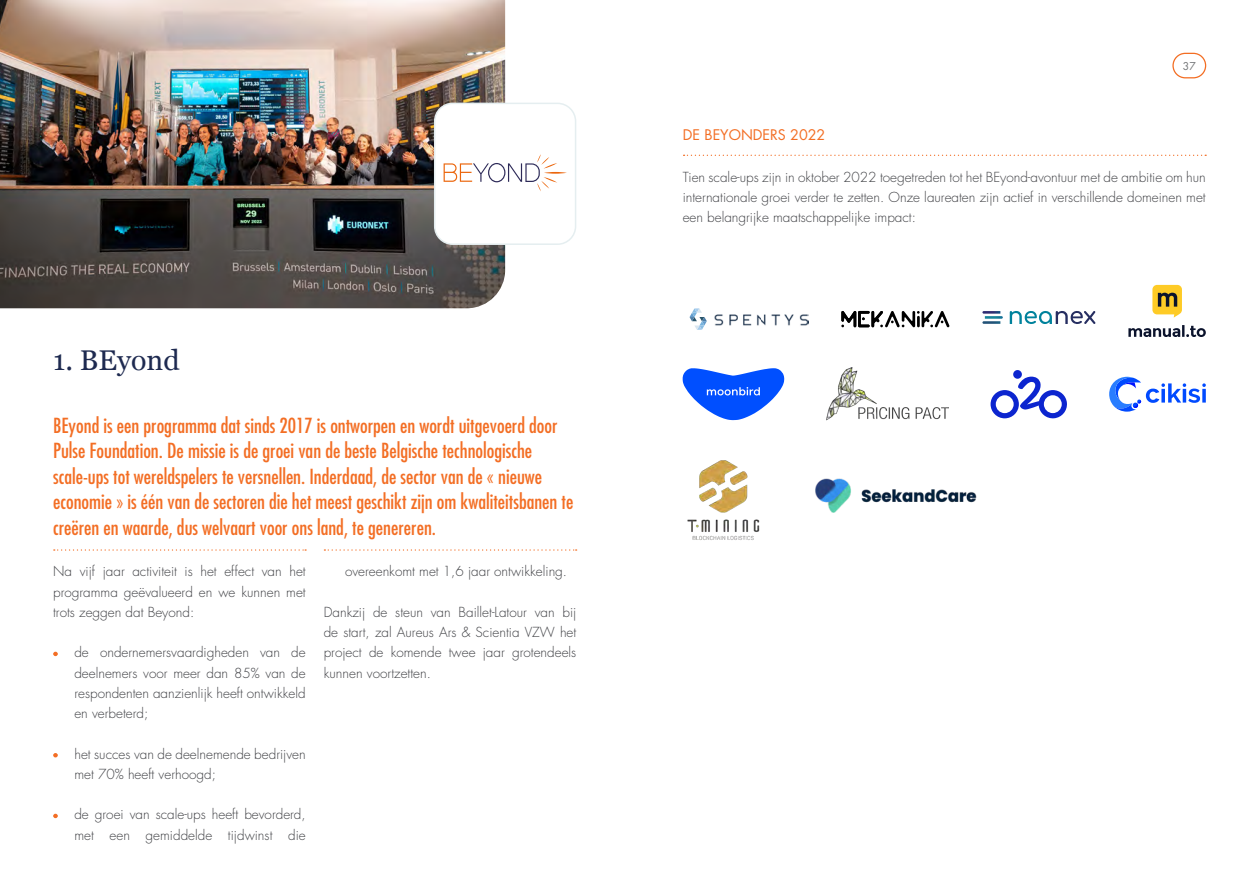
<style>
.page{position:relative;width:1259px;height:893px;background:#fff}
.page>*{position:absolute;margin:0;border:0;box-sizing:border-box;transform-origin:0 0}
.Sous-Titre_2{font:28.5px "Georgia";color:#1e2a50}
.Sous-Titre_1{font:condensed 20.25px/25.5px "Futura Std";color:#f36e24}
.t1{font:14.25px "Futura Std";color:#f36e24}
.Texte{font:300 13.5px/20.2px "Futura Std";color:#404145;text-align:justify}
.t2{font:10.5px "Futura Std";color:#747678}
</style>
<div class="page">
<div style="left:1172px;top:53px;width:34px;height:25px;border:1px solid #f36e24;border-radius:12px"></div>
<img style="left:0;top:0;width:505px;height:308px">
<svg style="left:54px;top:549px;width:252px;height:2px"></svg>
<svg style="left:324px;top:549px;width:253px;height:2px"></svg>
<svg style="left:53px;top:652px;width:5px;height:4px"></svg>
<svg style="left:53px;top:753px;width:5px;height:4px"></svg>
<svg style="left:53px;top:814px;width:5px;height:4px"></svg>
<div style="left:435px;top:103px;width:140px;height:141px;background:#fff;border-radius:18px"></div>
<div style="left:434px;top:103px;width:142px;height:142px;border:2px solid #e5eef0;border-radius:18px"></div>
<svg style="left:443px;top:154px;width:124px;height:37px"></svg>
<svg style="left:990px;top:376px;width:77px;height:43px"></svg>
<div style="left:1013px;top:370px;width:9px;height:9px;background:#0c25cf;border-radius:4px"></div>
<svg style="left:1128px;top:325px;width:77px;height:12px"></svg>
<svg style="left:1152px;top:285px;width:30px;height:33px"></svg>
<svg style="left:841px;top:311px;width:108px;height:16px"></svg>
<img style="left:715px;top:314px;width:93px;height:12px">
<svg style="left:689px;top:308px;width:18px;height:22px"></svg>
<svg style="left:1109px;top:377px;width:96px;height:35px"></svg>
<svg style="left:982px;top:311px;width:21px;height:13px"></svg>
<svg style="left:1009px;top:311px;width:86px;height:13px"></svg>
<svg style="left:682px;top:368px;width:102px;height:52px"></svg>
<img style="left:815px;top:478px;width:162px;height:35px">
<img style="left:826px;top:367px;width:122px;height:54px">
<img style="left:687px;top:460px;width:72px;height:80px">
<svg style="left:683px;top:155px;width:523px;height:1px"></svg>
<p class="Sous-Titre_2" style="left:53px;top:340px;width:128px">1. BEyond</p>
<p class="Sous-Titre_1" style="left:53px;top:412px;width:522px">BEyond is een programma dat sinds 2017 is ontworpen en wordt uitgevoerd door Pulse Foundation. De missie is de groei van de beste Belgische technologische scale-ups tot wereldspelers te versnellen. Inderdaad, de sector van de « nieuwe economie » is één van de sectoren die het meest geschikt zijn om kwaliteitsbanen te creëren en waarde, dus welvaart voor ons land, te genereren.</p>
<p class="Texte" style="left:53px;top:562px;width:254px">Na vijf jaar activiteit is het effect van het programma geëvalueerd en we kunnen met trots zeggen dat Beyond:</p>
<p class="Texte" style="left:74px;top:643px;width:233px">de ondernemersvaardigheden van de deelnemers voor meer dan 85% van de respondenten aanzienlijk heeft ontwikkeld en verbeterd;</p>
<p class="Texte" style="left:74px;top:744px;width:233px">het succes van de deelnemende bedrijven met 70% heeft verhoogd;</p>
<p class="Texte" style="left:74px;top:805px;width:233px">de groei van scale-ups heeft bevorderd, met een gemiddelde tijdwinst die</p>
<p class="Texte" style="left:345px;top:562px;width:224px">overeenkomt met 1,6 jaar ontwikkeling.</p>
<p class="Texte" style="left:324px;top:602px;width:254px">Dankzij de steun van Baillet-Latour van bij de start, zal Aureus Ars &amp; Scientia VZW het project de komende twee jaar grotendeels kunnen voortzetten.</p>
<p class="t2" style="left:1182px;top:59px;width:14px">37</p>
<p class="t1" style="left:683px;top:126px;width:144px">DE BEYONDERS 2022</p>
<p class="Texte" style="left:682px;top:167px;width:525px">Tien scale-ups zijn in oktober 2022 toegetreden tot het BEyond-avontuur met de ambitie om hun</p>
<p class="Texte" style="left:682px;top:187px;width:524px">internationale groei verder te zetten. Onze laureaten zijn actief in verschillende domeinen met een belangrijke maatschappelijke impact:</p>
</div>
